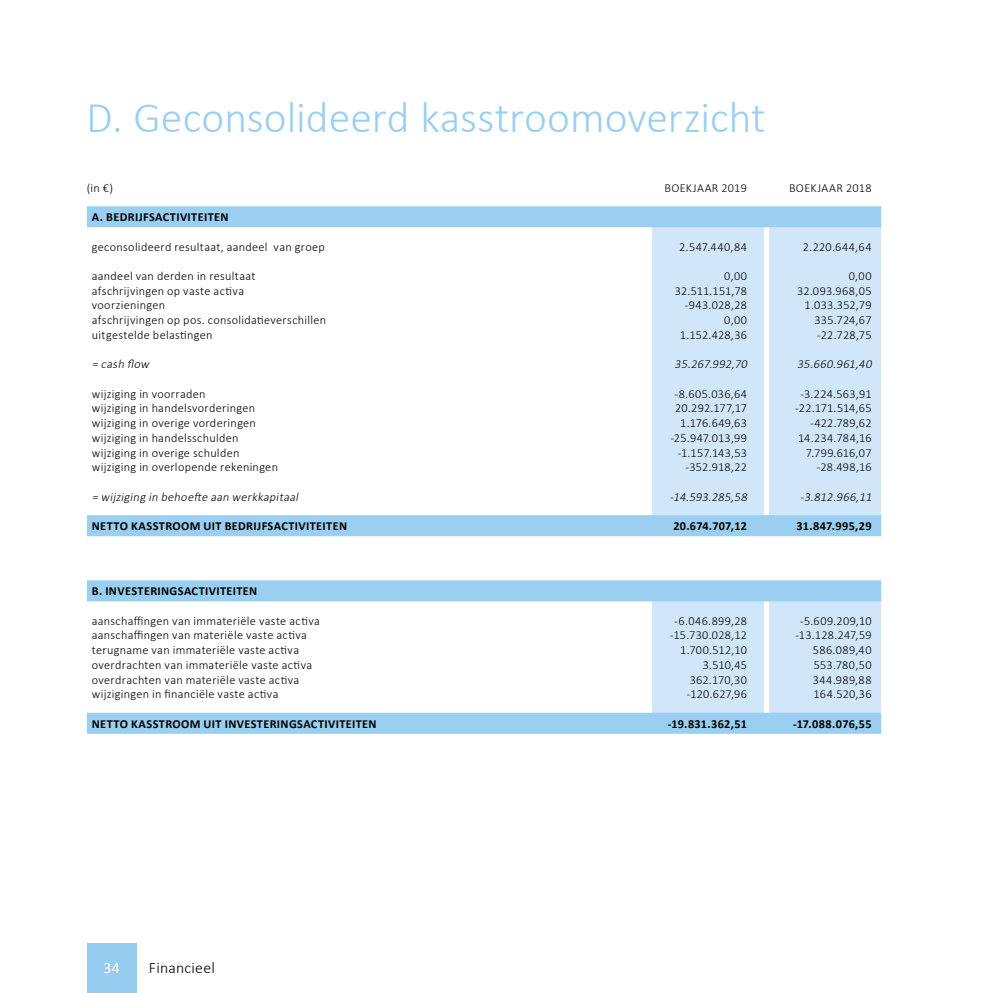
<style>
.page{position:relative;width:993px;height:993px;background:#fff}
.page>*{position:absolute;margin:0;border:0;box-sizing:border-box;transform-origin:0 0}
.t1{font:300 43.75px "Calibri";color:#9acff1}
.t2{font:300 15.75px "Calibri";letter-spacing:.015em;color:#000}
.t3{font:15.75px "Calibri";color:#fff}
.t4{font:300 12.25px "Calibri";letter-spacing:.025em;color:#000}
.t5{font:700 12.25px "Calibri";letter-spacing:.03em;color:#000}
.t6{font:italic 300 12.25px "Calibri";color:#000}
.t7{font:300 12.25px "Calibri";letter-spacing:.005em;color:#000}
</style>
<div class="page">
<div style="left:769px;top:216px;width:112px;height:303px;background:#d1e7f9"></div>
<div style="left:651px;top:216px;width:112px;height:303px;background:#d1e7f9"></div>
<div style="left:769px;top:587px;width:112px;height:140px;background:#d1e7f9"></div>
<div style="left:651px;top:587px;width:112px;height:140px;background:#d1e7f9"></div>
<div style="left:87px;top:206px;width:794px;height:21px;background:#9acff1"></div>
<div style="left:87px;top:515px;width:794px;height:21px;background:#9acff1"></div>
<div style="left:87px;top:580px;width:794px;height:21px;background:#9acff1"></div>
<div style="left:87px;top:712px;width:794px;height:21px;background:#9acff1"></div>
<div style="left:87px;top:943px;width:49px;height:49px;background:#94cbef"></div>
<h1 class="t1" style="left:87px;top:90px;width:680px">D. Geconsolideerd kasstroomoverzicht</h1>
<p class="t4" style="left:87px;top:180px;width:28px">(in €)</p>
<p class="t4" style="left:664px;top:180px;width:84px">BOEKJAAR 2019</p>
<p class="t4" style="left:788px;top:180px;width:84px">BOEKJAAR 2018</p>
<p class="t5" style="left:92px;top:209px;width:138px">A. BEDRIJFSACTIVITEITEN</p>
<p class="t4" style="left:92px;top:239px;width:234px">geconsolideerd resultaat, aandeel van groep</p>
<p class="t4" style="left:679px;top:239px;width:69px">2.547.440,84</p>
<p class="t4" style="left:802px;top:239px;width:70px">2.220.644,64</p>
<p class="t4" style="left:92px;top:268px;width:165px">aandeel van derden in resultaat</p>
<p class="t4" style="left:724px;top:268px;width:24px">0,00</p>
<p class="t4" style="left:848px;top:268px;width:24px">0,00</p>
<p class="t4" style="left:92px;top:283px;width:154px">afschrijvingen op vaste activa</p>
<p class="t4" style="left:674px;top:283px;width:74px">32.511.151,78</p>
<p class="t4" style="left:796px;top:283px;width:76px">32.093.968,05</p>
<p class="t4" style="left:92px;top:297px;width:75px">voorzieningen</p>
<p class="t4" style="left:684px;top:297px;width:64px">-943.028,28</p>
<p class="t4" style="left:804px;top:297px;width:68px">1.033.352,79</p>
<p class="t4" style="left:92px;top:312px;width:236px">afschrijvingen op pos. consolidatieverschillen</p>
<p class="t4" style="left:724px;top:312px;width:24px">0,00</p>
<p class="t4" style="left:814px;top:312px;width:59px">335.724,67</p>
<p class="t4" style="left:92px;top:327px;width:122px">uitgestelde belastingen</p>
<p class="t4" style="left:679px;top:327px;width:69px">1.152.428,36</p>
<p class="t4" style="left:816px;top:327px;width:56px">-22.728,75</p>
<p class="t6" style="left:92px;top:356px;width:61px">= cash flow</p>
<p class="t6" style="left:674px;top:356px;width:76px">35.267.992,70</p>
<p class="t6" style="left:797px;top:356px;width:78px">35.660.961,40</p>
<p class="t4" style="left:92px;top:386px;width:115px">wijziging in voorraden</p>
<p class="t4" style="left:674px;top:386px;width:74px">-8.605.036,64</p>
<p class="t4" style="left:800px;top:386px;width:73px">-3.224.563,91</p>
<p class="t4" style="left:92px;top:400px;width:165px">wijziging in handelsvorderingen</p>
<p class="t4" style="left:675px;top:400px;width:73px">20.292.177,17</p>
<p class="t7" style="left:795px;top:400px;width:78px">-22.171.514,65</p>
<p class="t4" style="left:92px;top:415px;width:166px">wijziging in overige vorderingen</p>
<p class="t4" style="left:680px;top:415px;width:68px">1.176.649,63</p>
<p class="t4" style="left:809px;top:415px;width:63px">-422.789,62</p>
<p class="t4" style="left:92px;top:430px;width:148px">wijziging in handelsschulden</p>
<p class="t4" style="left:670px;top:430px;width:78px">-25.947.013,99</p>
<p class="t4" style="left:797px;top:430px;width:75px">14.234.784,16</p>
<p class="t4" style="left:92px;top:444px;width:149px">wijziging in overige schulden</p>
<p class="t4" style="left:677px;top:444px;width:71px">-1.157.143,53</p>
<p class="t4" style="left:805px;top:444px;width:67px">7.799.616,07</p>
<p class="t4" style="left:92px;top:459px;width:188px">wijziging in overlopende rekeningen</p>
<p class="t4" style="left:685px;top:459px;width:63px">-352.918,22</p>
<p class="t4" style="left:816px;top:459px;width:56px">-28.498,16</p>
<p class="t6" style="left:92px;top:489px;width:210px">= wijziging in behoefte aan werkkapitaal</p>
<p class="t6" style="left:669px;top:489px;width:81px">-14.593.285,58</p>
<p class="t6" style="left:799px;top:489px;width:75px">-3.812.966,11</p>
<p class="t5" style="left:92px;top:518px;width:257px">NETTO KASSTROOM UIT BEDRIJFSACTIVITEITEN</p>
<p class="t5" style="left:673px;top:518px;width:75px">20.674.707,12</p>
<p class="t5" style="left:796px;top:518px;width:76px">31.847.995,29</p>
<p class="t5" style="left:92px;top:583px;width:167px">B. INVESTERINGSACTIVITEITEN</p>
<p class="t4" style="left:92px;top:612px;width:229px">aanschaffingen van immateriële vaste activa</p>
<p class="t4" style="left:674px;top:612px;width:74px">-6.046.899,28</p>
<p class="t4" style="left:799px;top:612px;width:73px">-5.609.209,10</p>
<p class="t4" style="left:92px;top:627px;width:216px">aanschaffingen van materiële vaste activa</p>
<p class="t4" style="left:669px;top:627px;width:79px">-15.730.028,12</p>
<p class="t4" style="left:795px;top:627px;width:77px">-13.128.247,59</p>
<p class="t4" style="left:92px;top:642px;width:209px">terugname van immateriële vaste activa</p>
<p class="t4" style="left:680px;top:642px;width:68px">1.700.512,10</p>
<p class="t4" style="left:812px;top:642px;width:60px">586.089,40</p>
<p class="t4" style="left:92px;top:657px;width:222px">overdrachten van immateriële vaste activa</p>
<p class="t4" style="left:702px;top:657px;width:46px">3.510,45</p>
<p class="t4" style="left:813px;top:657px;width:59px">553.780,50</p>
<p class="t4" style="left:92px;top:671px;width:209px">overdrachten van materiële vaste activa</p>
<p class="t4" style="left:689px;top:671px;width:59px">362.170,30</p>
<p class="t4" style="left:812px;top:671px;width:60px">344.989,88</p>
<p class="t4" style="left:92px;top:686px;width:188px">wijzigingen in financiële vaste activa</p>
<p class="t4" style="left:686px;top:686px;width:62px">-120.627,96</p>
<p class="t4" style="left:813px;top:686px;width:59px">164.520,36</p>
<p class="t5" style="left:92px;top:715px;width:286px">NETTO KASSTROOM UIT INVESTERINGSACTIVITEITEN</p>
<p class="t5" style="left:667px;top:715px;width:81px">-19.831.362,51</p>
<p class="t5" style="left:793px;top:715px;width:80px">-17.088.076,55</p>
<p class="t3" style="left:103px;top:957px;width:18px">34</p>
<p class="t2" style="left:149px;top:957px;width:67px">Financieel</p>
</div>
